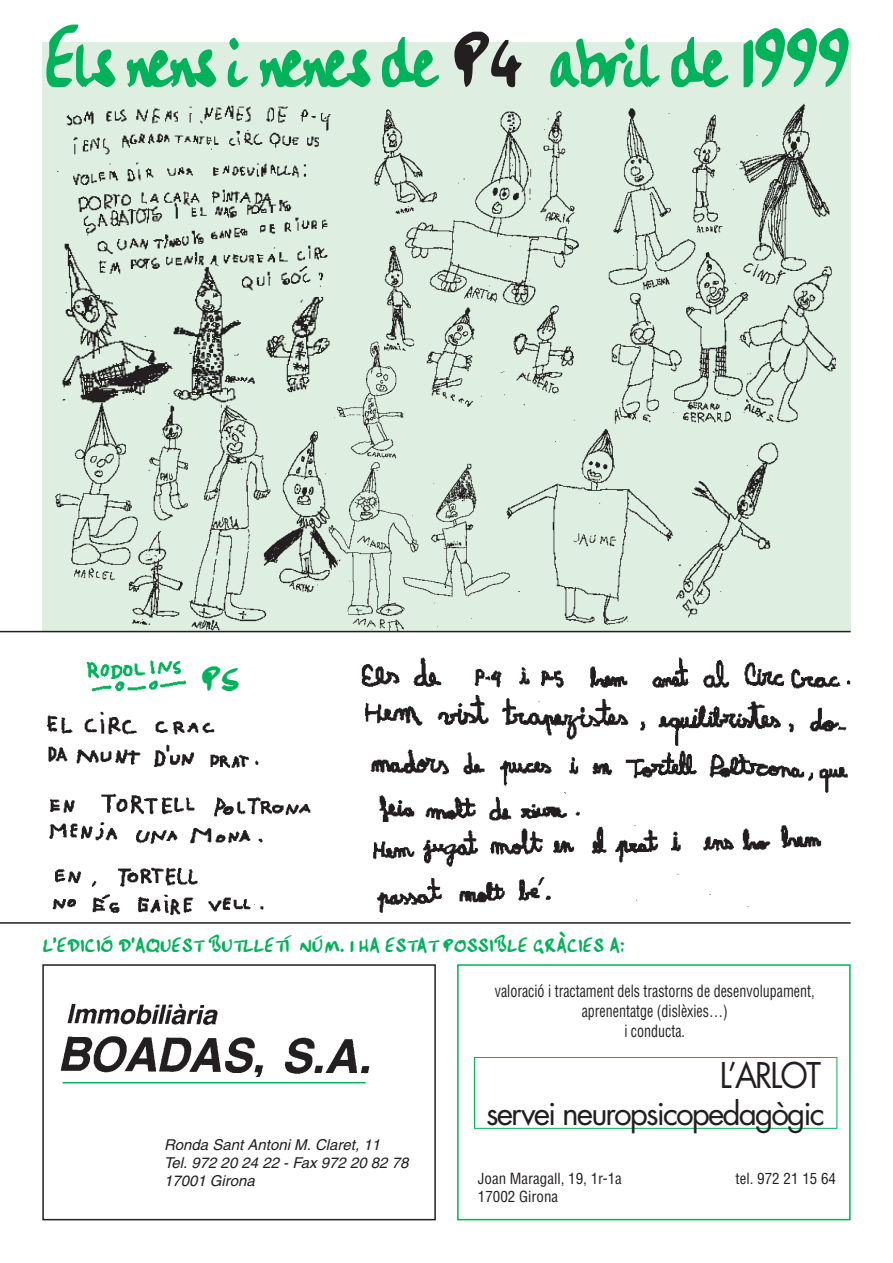
<style>
.page{position:relative;width:893px;height:1263px;background:#fff}
.page>*{position:absolute;margin:0;border:0;box-sizing:border-box;transform-origin:0 0}
.t1{font:90px "Handwriting Plain";letter-spacing:-.03em;color:#00b259;scale:.81 1}
.t2{font:39.9px "Handwriting Plain";color:#00b259}
.t3{font:34.5px "Futura";letter-spacing:-.06em;color:#231f20;scale:.92 1}
.t4{font:31.5px "Futura";letter-spacing:-.06em;color:#231f20}
.t5{font:21px "Handwriting Plain";color:#00b259}
.t6{font:condensed 16.5px/19.8px "Helvetica";color:#231f20;text-align:center;scale:.85 1}
.t7{font:italic 15px/18px "Helvetica";color:#231f20}
.t8{font:condensed 15px "Helvetica";color:#231f20}
.s1{color:#231f20}
</style>
<div class="page">
<div style="left:42px;top:43px;width:808px;height:588px;background:#deefe1"></div>
<div style="left:42px;top:964px;width:394px;height:256px;border:2px solid #231f20"></div>
<img style="left:57px;top:105px;width:274px;height:295px">
<img style="left:608px;top:103px;width:227px;height:321px">
<img style="left:325px;top:342px;width:187px;height:291px">
<img style="left:363px;top:109px;width:216px;height:312px">
<img style="left:53px;top:400px;width:288px;height:233px">
<img style="left:499px;top:425px;width:291px;height:206px">
<img style="left:60px;top:1003px;width:310px;height:73px">
<hr style="left:62px;top:1082px;width:303px;height:1px;background:#00b259">
<div style="left:457px;top:964px;width:393px;height:256px;border:2px solid #00b259"></div>
<div style="left:474px;top:1057px;width:363px;height:72px;border:1px solid #00b259"></div>
<hr style="left:0;top:922px;width:850px;height:2px;background:#231f20">
<hr style="left:0;top:631px;width:850px;height:1px;background:#231f20">
<img style="left:86px;top:660px;width:100px;height:32px">
<img style="left:361px;top:657px;width:489px;height:256px">
<h1 class="t1" style="left:43px;top:4px;width:997px">Els nens i nenes de <span class="s1">P4</span> abril de 1999</h1>
<h2 class="t2" style="left:201px;top:654px;width:40px">P5</h2>
<p class="t5" style="left:42px;top:932px;width:583px">L’EDICIÓ D’AQUEST BUTLLETÍ NÚM. 1 HA ESTAT POSSIBLE GRÀCIES A:</p>
<p class="t7" style="left:164px;top:1137px;width:249px">Ronda Sant Antoni M. Claret, 11<br>Tel. 972 20 24 22 - Fax 972 20 82 78<br>17001 Girona</p>
<p class="t6" style="left:495px;top:983px;width:378px">valoració i tractament dels trastorns de desenvolupament, aprenentatge (dislèxies…)<br>i conducta.</p>
<h3 class="t3" style="left:719px;top:1059px;width:112px">L’ARLOT</h3>
<h3 class="t4" style="left:486px;top:1099px;width:340px">servei neuropsicopedagògic</h3>
<p class="t8" style="left:478px;top:1173px;width:145px">Joan Maragall, 19, 1r-1a</p>
<p class="t8" style="left:735px;top:1173px;width:102px">tel. 972 21 15 64</p>
<p class="t8" style="left:478px;top:1191px;width:82px">17002 Girona</p>
</div>
